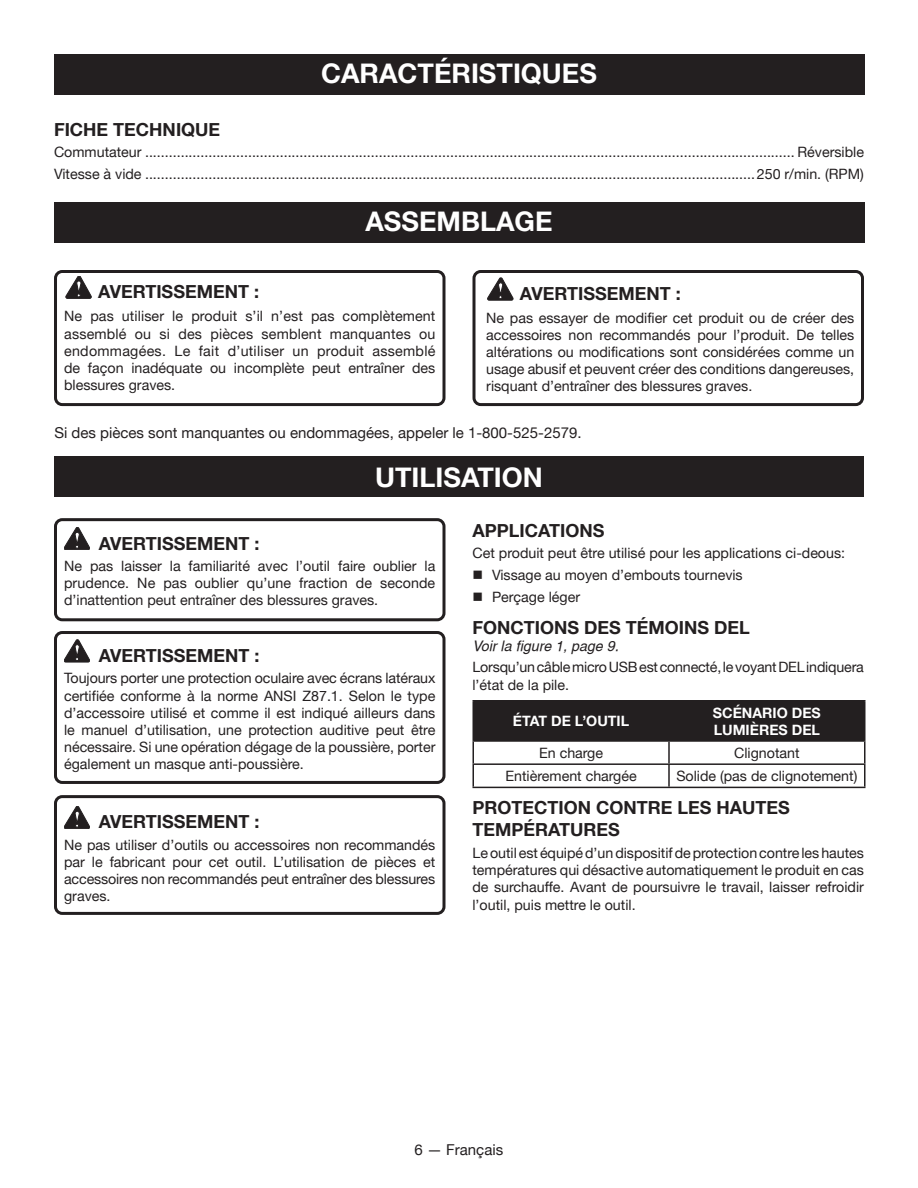
<style>
.page{position:relative;width:918px;height:1188px;background:#fff}
.page>*{position:absolute;margin:0;border:0;box-sizing:border-box;transform-origin:0 0}
.HEADING{font:700 27px "Helvetica Neue";color:#fff}
.Heading_2{font:700 18px/21.6px "Helvetica Neue";color:#231f20}
.Warning{font:700 18px "Helvetica Neue";color:#231f20}
.Warning_Text{font:15px "Helvetica Neue";color:#231f20}
.Warning_Text-2{font:14.25px/17.1px "Helvetica Neue";color:#231f20;text-align:justify}
.bullets{font:14.25px "Helvetica Neue";color:#231f20}
.Body_text{font:14.25px/17.4px "Helvetica Neue";color:#231f20}
.Body_text-2{font:700 14.25px/17.1px "Helvetica Neue";color:#fff}
.see_figure{font:italic 14.25px "Helvetica";color:#231f20}
</style>
<div class="page">
<svg style="left:64px;top:527px;width:26px;height:23px"></svg>
<svg style="left:64px;top:640px;width:26px;height:22px"></svg>
<svg style="left:64px;top:806px;width:26px;height:23px"></svg>
<div style="left:54px;top:457px;width:810px;height:40px;background:#231f20"></div>
<div style="left:474px;top:702px;width:390px;height:38px;background:#231f20"></div>
<hr style="left:472px;top:742px;width:2px;height:21px;background:#231f20">
<hr style="left:668px;top:742px;width:2px;height:21px;background:#231f20">
<hr style="left:864px;top:742px;width:2px;height:21px;background:#231f20">
<hr style="left:472px;top:763px;width:197px;height:2px;background:#231f20">
<hr style="left:472px;top:765px;width:2px;height:22px;background:#231f20">
<hr style="left:669px;top:763px;width:197px;height:2px;background:#231f20">
<hr style="left:668px;top:765px;width:2px;height:22px;background:#231f20">
<hr style="left:864px;top:765px;width:2px;height:22px;background:#231f20">
<hr style="left:472px;top:787px;width:197px;height:1px;background:#231f20">
<hr style="left:669px;top:787px;width:197px;height:1px;background:#231f20">
<hr style="left:472px;top:700px;width:197px;height:2px;background:#231f20">
<hr style="left:472px;top:702px;width:2px;height:38px;background:#231f20">
<hr style="left:669px;top:700px;width:197px;height:2px;background:#231f20">
<hr style="left:668px;top:702px;width:2px;height:38px;background:#231f20">
<hr style="left:864px;top:702px;width:2px;height:38px;background:#231f20">
<hr style="left:472px;top:740px;width:197px;height:2px;background:#231f20">
<hr style="left:669px;top:740px;width:197px;height:2px;background:#231f20">
<div style="left:54px;top:518px;width:392px;height:103px;border:3px solid #231f20;border-radius:7px"></div>
<div style="left:54px;top:631px;width:392px;height:153px;border:3px solid #231f20;border-radius:7px"></div>
<div style="left:54px;top:795px;width:392px;height:120px;border:3px solid #231f20;border-radius:7px"></div>
<div style="left:54px;top:202px;width:811px;height:41px;background:#231f20"></div>
<svg style="left:66px;top:276px;width:25px;height:22px"></svg>
<div style="left:54px;top:270px;width:392px;height:136px;border:3px solid #231f20;border-radius:7px"></div>
<div style="left:472px;top:270px;width:392px;height:136px;border:3px solid #231f20;border-radius:7px"></div>
<svg style="left:488px;top:278px;width:25px;height:22px"></svg>
<div style="left:54px;top:54px;width:811px;height:40px;background:#231f20"></div>
<p class="HEADING" style="left:321px;top:56px;width:277px">CARACTÉRISTIQUES</p>
<p class="Heading_2" style="left:54px;top:118px;width:168px">FICHE TECHNIQUE</p>
<p class="bullets" style="left:54px;top:144px;width:811px">Commutateur .................................................................................................................................................................... Réversible</p>
<p class="bullets" style="left:54px;top:165px;width:811px">Vitesse à vide ..........................................................................................................................................................250 r/min. (RPM)</p>
<p class="HEADING" style="left:365px;top:205px;width:189px">ASSEMBLAGE</p>
<p class="Warning" style="left:98px;top:281px;width:162px">AVERTISSEMENT :</p>
<p class="Warning_Text-2" style="left:64px;top:308px;width:373px">Ne pas utiliser le produit s’il n’est pas complètement assemblé ou si des pièces semblent manquantes ou endommagées. Le fait d’utiliser un produit assemblé de façon inadéquate ou incomplète peut entraîner des blessures graves.</p>
<p class="Warning" style="left:520px;top:283px;width:162px">AVERTISSEMENT :</p>
<p class="Warning_Text-2" style="left:486px;top:309px;width:370px">Ne pas essayer de modifier cet produit ou de créer des accessoires non recommandés pour l’produit. De telles altérations ou modifications sont considérées comme un usage abusif et peuvent créer des conditions dangereuses, risquant d’entraîner des blessures graves.</p>
<p class="Warning_Text" style="left:54px;top:424px;width:529px">Si des pièces sont manquantes ou endommagées, appeler le 1-800-525-2579.</p>
<p class="HEADING" style="left:375px;top:461px;width:169px">UTILISATION</p>
<p class="Heading_2" style="left:472px;top:519px;width:133px">APPLICATIONS</p>
<p class="Body_text" style="left:472px;top:544px;width:374px">Cet produit peut être utilisé pour les applications ci-deous:</p>
<p class="bullets" style="left:472px;top:566px;width:272px">■ Vissage au moyen d’embouts tournevis</p>
<p class="bullets" style="left:472px;top:588px;width:109px">■ Perçage léger</p>
<p class="Heading_2" style="left:472px;top:616px;width:279px">FONCTIONS DES TÉMOINS DEL</p>
<p class="see_figure" style="left:472px;top:638px;width:148px">Voir la figure 1, page 9.</p>
<p class="Body_text" style="left:472px;top:659px;width:393px">Lorsqu’un câble micro USB est connecté, le voyant DEL indiquera l’état de la pile.</p>
<p class="Body_text-2" style="left:513px;top:712px;width:118px">ÉTAT DE L’OUTIL</p>
<p class="Body_text-2" style="left:713px;top:704px;width:109px">SCÉNARIO DES<br>LUMIÈRES DEL</p>
<p class="Body_text" style="left:539px;top:744px;width:66px">En charge</p>
<p class="Body_text" style="left:734px;top:744px;width:67px">Clignotant</p>
<p class="Body_text" style="left:505px;top:767px;width:133px">Entièrement chargée</p>
<p class="Body_text" style="left:676px;top:767px;width:183px">Solide (pas de clignotement)</p>
<p class="Heading_2" style="left:472px;top:797px;width:319px">PROTECTION CONTRE LES HAUTES<br>TEMPÉRATURES</p>
<p class="Body_text" style="left:472px;top:844px;width:393px;text-align:justify">Le outil est équipé d’un dispositif de protection contre les hautes températures qui désactive automatiquement le produit en cas de surchauffe. Avant de poursuivre le travail, laisser refroidir l’outil, puis mettre le outil.</p>
<p class="Warning" style="left:99px;top:532px;width:162px">AVERTISSEMENT :</p>
<p class="Warning_Text-2" style="left:64px;top:557px;width:373px">Ne pas laisser la familiarité avec l’outil faire oublier la prudence. Ne pas oublier qu’une fraction de seconde d’inattention peut entraîner des blessures graves.</p>
<p class="Warning" style="left:99px;top:644px;width:162px">AVERTISSEMENT :</p>
<p class="Warning_Text-2" style="left:64px;top:670px;width:373px">Toujours porter une protection oculaire avec écrans latéraux certifiée conforme à la norme ANSI Z87.1. Selon le type d’accessoire utilisé et comme il est indiqué ailleurs dans le manuel d’utilisation, une protection auditive peut être nécessaire. Si une opération dégage de la poussière, porter également un masque anti-poussière.</p>
<p class="Warning" style="left:99px;top:811px;width:162px">AVERTISSEMENT :</p>
<p class="Warning_Text-2" style="left:64px;top:836px;width:373px">Ne pas utiliser d’outils ou accessoires non recommandés par le fabricant pour cet outil. L’utilisation de pièces et accessoires non recommandés peut entraîner des blessures graves.</p>
<p class="Warning_Text" style="left:415px;top:1141px;width:90px">6 — Français</p>
</div>
